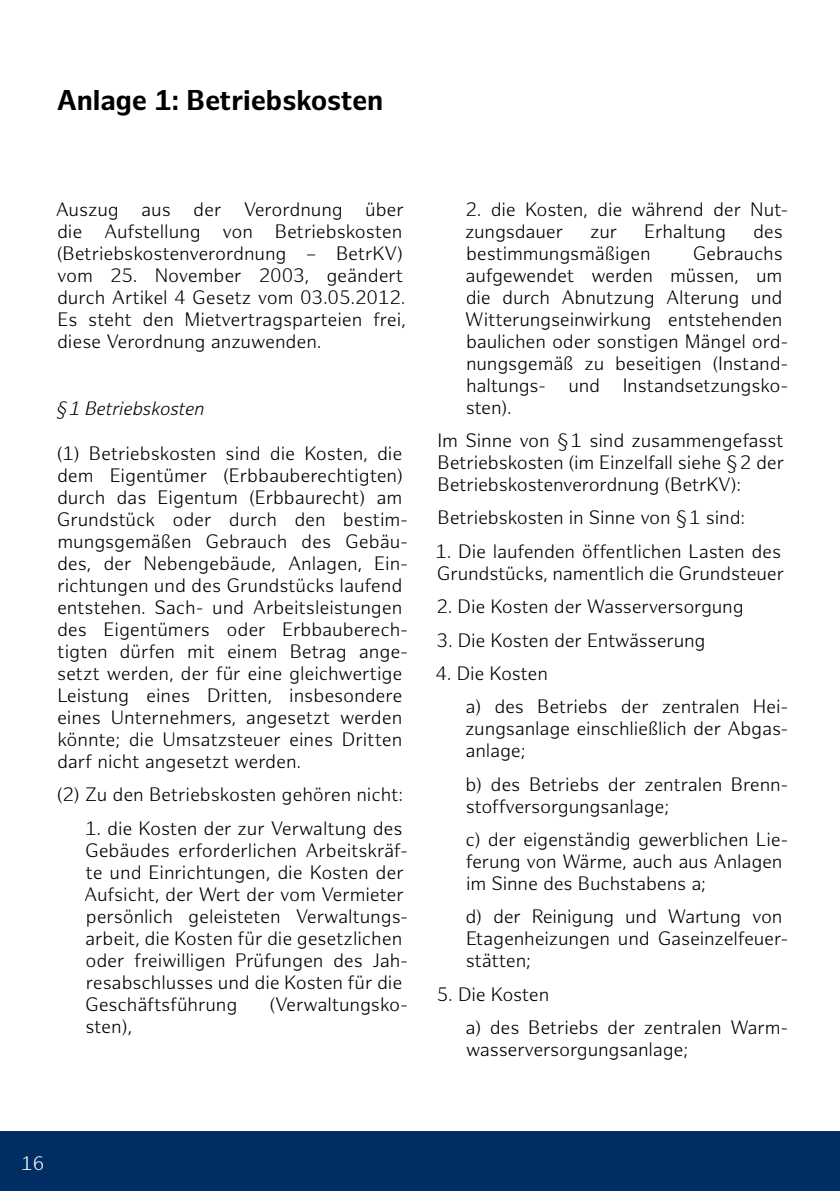
<style>
.page{position:relative;width:840px;height:1191px;background:#fff}
.page>*{position:absolute;margin:0;border:0;box-sizing:border-box;transform-origin:0 0}
.t1{font:700 28px "Hamburg Sans";letter-spacing:-.005em;color:#000}
.t2{font:300 19px/22px "Hamburg Sans";letter-spacing:-.01em;color:#000}
.t3{font:italic 300 19px "Hamburg Sans";letter-spacing:-.005em;color:#000}
.t4{font:300 19px "Hamburg Sans";color:#fff}
</style>
<div class="page">
<div style="left:0;top:1131px;width:839px;height:60px;background:#002e63"></div>
<h1 class="t1" style="left:57px;top:84px;width:328px">Anlage 1: Betriebskosten</h1>
<p class="t2" style="left:56px;top:199px;width:351px">Auszug aus der Verordnung über die Aufstellung von Betriebskosten (Betriebskostenverordnung – BetrKV) vom 25. November 2003, geändert durch Artikel 4 Gesetz vom 03.05.2012.<br>Es steht den Mietvertragsparteien frei, diese Verordnung anzuwenden.</p>
<p class="t3" style="left:56px;top:398px;width:149px">§1 Betriebskosten</p>
<p class="t2" style="left:57px;top:443px;width:353px">(1) Betriebskosten sind die Kosten, die dem Eigentümer (Erbbauberechtigten) durch das Eigentum (Erbbaurecht) am Grundstück oder durch den bestim&shy;mungsgemäßen Gebrauch des Gebäu&shy;des, der Nebengebäude, Anlagen, Ein&shy;richtungen und des Grundstücks laufend entstehen. Sach- und Arbeitsleistungen des Eigentümers oder Erbbauberech&shy;tigten dürfen mit einem Betrag ange&shy;setzt werden, der für eine gleichwertige Leistung eines Dritten, insbesondere eines Unternehmers, angesetzt werden könnte; die Umsatzsteuer eines Dritten darf nicht angesetzt werden.</p>
<p class="t2" style="left:57px;top:784px;width:348px">(2) Zu den Betriebskosten gehören nicht:</p>
<p class="t2" style="left:84px;top:817px;width:325px">1. die Kosten der zur Verwaltung des Gebäudes erforderlichen Arbeitskräf&shy;te und Einrichtungen, die Kosten der Aufsicht, der Wert der vom Vermieter persönlich geleisteten Verwaltungs&shy;arbeit, die Kosten für die gesetzlichen oder freiwilligen Prüfungen des Jah&shy;resabschlusses und die Kosten für die Geschäftsführung</p>
<p class="t2" style="left:269px;top:994px;width:140px">(Verwaltungsko-</p>
<p class="t2" style="left:85px;top:1016px;width:48px">sten),</p>
<p class="t2" style="left:465px;top:199px;width:325px">2. die Kosten, die während der Nut&shy;zungsdauer</p>
<p class="t2" style="left:590px;top:221px;width:28px">zur</p>
<p class="t2" style="left:644px;top:221px;width:83px">Erhaltung</p>
<p class="t2" style="left:752px;top:221px;width:31px">des</p>
<p class="t2" style="left:466px;top:243px;width:186px">bestimmungsmäßigen</p>
<p class="t2" style="left:465px;top:243px;width:324px;text-indent:227px">Gebrauchs aufgewendet werden müssen, um die durch Abnutzung Alterung und<br>Witterungseinwirkung entstehenden baulichen oder sonstigen Mängel ord&shy;nungsgemäß zu beseitigen (Instand&shy;haltungs- und Instandsetzungsko&shy;sten).</p>
<p class="t2" style="left:437px;top:430px;width:348px;text-align:justify">Im Sinne von §1 sind zusammengefasst Betriebskosten (im Einzelfall siehe §2 der Betriebskostenverordnung (BetrKV):</p>
<p class="t2" style="left:437px;top:507px;width:309px">Betriebskosten in Sinne von §1 sind:</p>
<p class="t2" style="left:435px;top:541px;width:350px">1. Die laufenden öffentlichen Lasten des<br>Grundstücks, namentlich die Grundsteuer</p>
<p class="t2" style="left:436px;top:596px;width:308px">2. Die Kosten der Wasserversorgung</p>
<p class="t2" style="left:436px;top:629px;width:270px">3. Die Kosten der Entwässerung</p>
<p class="t2" style="left:465px;top:657px;width:324px;line-height:33.4px;text-indent:-30px">4. Die Kosten<br>a) des Betriebs der zentralen Hei-</p>
<p class="t2" style="left:465px;top:718px;width:325px">zungsanlage einschließlich der Abgas&shy;anlage;</p>
<p class="t2" style="left:465px;top:773px;width:324px">b) des Betriebs der zentralen Brenn&shy;stoffversorgungsanlage;</p>
<p class="t2" style="left:465px;top:829px;width:324px">c) der eigenständig gewerblichen Lie&shy;ferung von Wärme, auch aus Anlagen im Sinne des Buchstabens a;</p>
<p class="t2" style="left:465px;top:906px;width:324px">d) der Reinigung und Wartung von<br>Etagenheizungen und Gaseinzelfeuer&shy;stätten;</p>
<p class="t2" style="left:465px;top:978px;width:324px;line-height:33.4px;text-indent:-28px">5. Die Kosten<br>a) des Betriebs der zentralen Warm-</p>
<p class="t2" style="left:466px;top:1039px;width:223px">wasserversorgungsanlage;</p>
<p class="t4" style="left:21px;top:1152px;width:25px">16</p>
</div>
